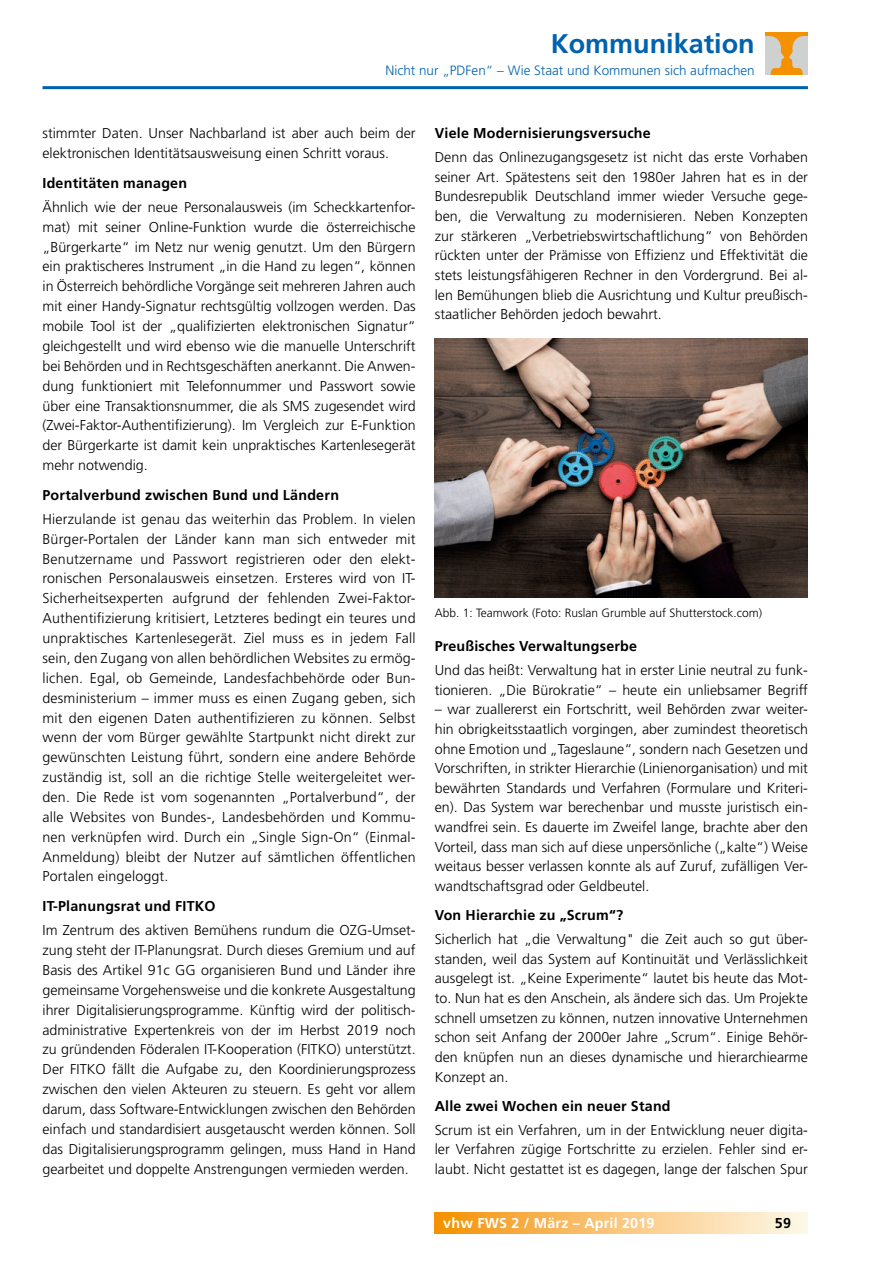
<style>
.page{position:relative;width:893px;height:1263px;background:#fff}
.page>*{position:absolute;margin:0;border:0;box-sizing:border-box;transform-origin:0 0}
.t1{font:700 27px "Frutiger LT Std";color:#0062ae}
.t2{font:300 14.25px/19.8px "Frutiger LT Std";color:#000;text-align:justify}
.t3{font:700 14.25px "Frutiger LT Std";letter-spacing:.015em;color:#000}
.t4{font:700 14.25px "Frutiger LT Std";letter-spacing:.015em;color:#fff}
.t5{font:300 13.5px "Frutiger LT Std";color:#0062ae}
.t6{font:300 12px "Frutiger LT Std";color:#000}
</style>
<div class="page">
<div style="left:435px;top:1212px;width:373px;height:21px;background:linear-gradient(to right,#f59308,#fefaef)"></div>
<hr style="left:43px;top:86px;width:765px;height:3px;background:#0062ae">
<div style="left:766px;top:32px;width:42px;height:43px;background:#f39100"></div>
<svg style="left:766px;top:36px;width:42px;height:39px"></svg>
<img style="left:435px;top:338px;width:373px;height:259px">
<h1 class="t1" style="left:551px;top:28px;width:206px">Kommunikation</h1>
<p class="t5" style="left:385px;top:62px;width:371px">Nicht nur „PDFen“ – Wie Staat und Kommunen sich aufmachen</p>
<p class="t2" style="left:43px;top:124px;width:375px">stimmter Daten. Unser Nachbarland ist aber auch beim der elektronischen Identitätsausweisung einen Schritt voraus.</p>
<p class="t3" style="left:43px;top:174px;width:146px">Identitäten managen</p>
<p class="t2" style="left:43px;top:197px;width:375px">Ähnlich wie der neue Personalausweis (im Scheckkartenfor&shy;mat) mit seiner Online-Funktion wurde die österreichische „Bürgerkarte“ im Netz nur wenig genutzt. Um den Bürgern ein praktischeres Instrument „in die Hand zu legen“, können in Österreich behördliche Vorgänge seit mehreren Jahren auch mit einer Handy-Signatur rechtsgültig vollzogen werden. Das mobile Tool ist der „qualifizierten elektronischen Signatur“ gleichgestellt und wird ebenso wie die manuelle Unterschrift bei Behörden und in Rechtsgeschäften anerkannt. Die Anwen&shy;dung funktioniert mit Telefonnummer und Passwort sowie über eine Transaktionsnummer, die als SMS zugesendet wird (Zwei-Faktor-Authentifizierung). Im Vergleich zur E-Funktion der Bürgerkarte ist damit kein unpraktisches Kartenlesegerät mehr notwendig.</p>
<p class="t3" style="left:43px;top:486px;width:298px">Portalverbund zwischen Bund und Ländern</p>
<p class="t2" style="left:43px;top:509px;width:375px">Hierzulande ist genau das weiterhin das Problem. In vielen Bürger-Portalen der Länder kann man sich entweder mit Benutzername und Passwort registrieren oder den elekt&shy;ronischen Personalausweis einsetzen. Ersteres wird von IT-Sicherheitsexperten aufgrund der fehlenden Zwei-Faktor-Authentifizierung kritisiert, Letzteres bedingt ein teures und unpraktisches Kartenlesegerät. Ziel muss es in jedem Fall sein, den Zugang von allen behördlichen Websites zu ermög&shy;lichen. Egal, ob Gemeinde, Landesfachbehörde oder Bun&shy;desministerium – immer muss es einen Zugang geben, sich mit den eigenen Daten authentifizieren zu können. Selbst wenn der vom Bürger gewählte Startpunkt nicht direkt zur gewünschten Leistung führt, sondern eine andere Behörde zuständig ist, soll an die richtige Stelle weitergeleitet wer&shy;den. Die Rede ist vom sogenannten „Portalverbund“, der alle Websites von Bundes-, Landesbehörden und Kommu&shy;nen verknüpfen wird. Durch ein „Single Sign-On“ (Einmal-Anmeldung) bleibt der Nutzer auf sämtlichen öffentlichen Portalen eingeloggt.</p>
<p class="t3" style="left:43px;top:898px;width:175px">IT-Planungsrat und FITKO</p>
<p class="t2" style="left:43px;top:920px;width:375px">Im Zentrum des aktiven Bemühens rundum die OZG-Umset&shy;zung steht der IT-Planungsrat. Durch dieses Gremium und auf Basis des Artikel 91c GG organisieren Bund und Länder ihre gemeinsame Vorgehensweise und die konkrete Ausgestaltung ihrer Digitalisierungsprogramme. Künftig wird der politisch&shy;administrative Expertenkreis von der im Herbst 2019 noch zu gründenden Föderalen IT-Kooperation (FITKO) unterstützt.<br>Der FITKO fällt die Aufgabe zu, den Koordinierungsprozess zwischen den vielen Akteuren zu steuern. Es geht vor allem darum, dass Software-Entwicklungen zwischen den Behörden einfach und standardisiert ausgetauscht werden können. Soll das Digitalisierungsprogramm gelingen, muss Hand in Hand gearbeitet und doppelte Anstrengungen vermieden werden.</p>
<p class="t3" style="left:435px;top:125px;width:218px">Viele Modernisierungsversuche</p>
<p class="t2" style="left:435px;top:148px;width:375px">Denn das Onlinezugangsgesetz ist nicht das erste Vorhaben seiner Art. Spätestens seit den 1980er Jahren hat es in der Bundesrepublik Deutschland immer wieder Versuche gege&shy;ben, die Verwaltung zu modernisieren. Neben Konzepten zur stärkeren „Verbetriebswirtschaftlichung“ von Behörden rückten unter der Prämisse von Effizienz und Effektivität die stets leistungsfähigeren Rechner in den Vordergrund. Bei al&shy;len Bemühungen blieb die Ausrichtung und Kultur preußisch&shy;staatlicher Behörden jedoch bewahrt.</p>
<p class="t6" style="left:435px;top:606px;width:329px">Abb. 1: Teamwork (Foto: Ruslan Grumble auf Shutterstock.com)</p>
<p class="t3" style="left:435px;top:638px;width:204px">Preußisches Verwaltungserbe</p>
<p class="t2" style="left:435px;top:660px;width:375px">Und das heißt: Verwaltung hat in erster Linie neutral zu funk&shy;tionieren. „Die Bürokratie“ – heute ein unliebsamer Begriff</p>
<p class="t2" style="left:435px;top:700px;width:375px">– war zuallererst ein Fortschritt, weil Behörden zwar weiter&shy;hin obrigkeitsstaatlich vorgingen, aber zumindest theoretisch ohne Emotion und „Tageslaune“, sondern nach Gesetzen und Vorschriften, in strikter Hierarchie (Linienorganisation) und mit bewährten Standards und Verfahren (Formulare und Kriteri&shy;en). Das System war berechenbar und musste juristisch ein&shy;wandfrei sein. Es dauerte im Zweifel lange, brachte aber den Vorteil, dass man sich auf diese unpersönliche („kalte“) Weise weitaus besser verlassen konnte als auf Zuruf, zufälligen Ver&shy;wandtschaftsgrad oder Geldbeutel.</p>
<p class="t3" style="left:435px;top:907px;width:190px">Von Hierarchie zu „Scrum“?</p>
<p class="t2" style="left:435px;top:930px;width:375px">Sicherlich hat „die Verwaltung" die Zeit auch so gut über&shy;standen, weil das System auf Kontinuität und Verlässlichkeit ausgelegt ist. „Keine Experimente“ lautet bis heute das Mot&shy;to. Nun hat es den Anschein, als ändere sich das. Um Projekte schnell umsetzen zu können, nutzen innovative Unternehmen schon seit Anfang der 2000er Jahre „Scrum“. Einige Behör&shy;den knüpfen nun an dieses dynamische und hierarchiearme Konzept an.</p>
<p class="t3" style="left:435px;top:1097px;width:237px">Alle zwei Wochen ein neuer Stand</p>
<p class="t2" style="left:435px;top:1120px;width:375px">Scrum ist ein Verfahren, um in der Entwicklung neuer digita&shy;ler Verfahren zügige Fortschritte zu erzielen. Fehler sind er&shy;laubt. Nicht gestattet ist es dagegen, lange der falschen Spur</p>
<p class="t4" style="left:443px;top:1214px;width:213px">vhw FWS 2 / März – April 2019</p>
<p class="t3" style="left:775px;top:1214px;width:18px">59</p>
</div>
